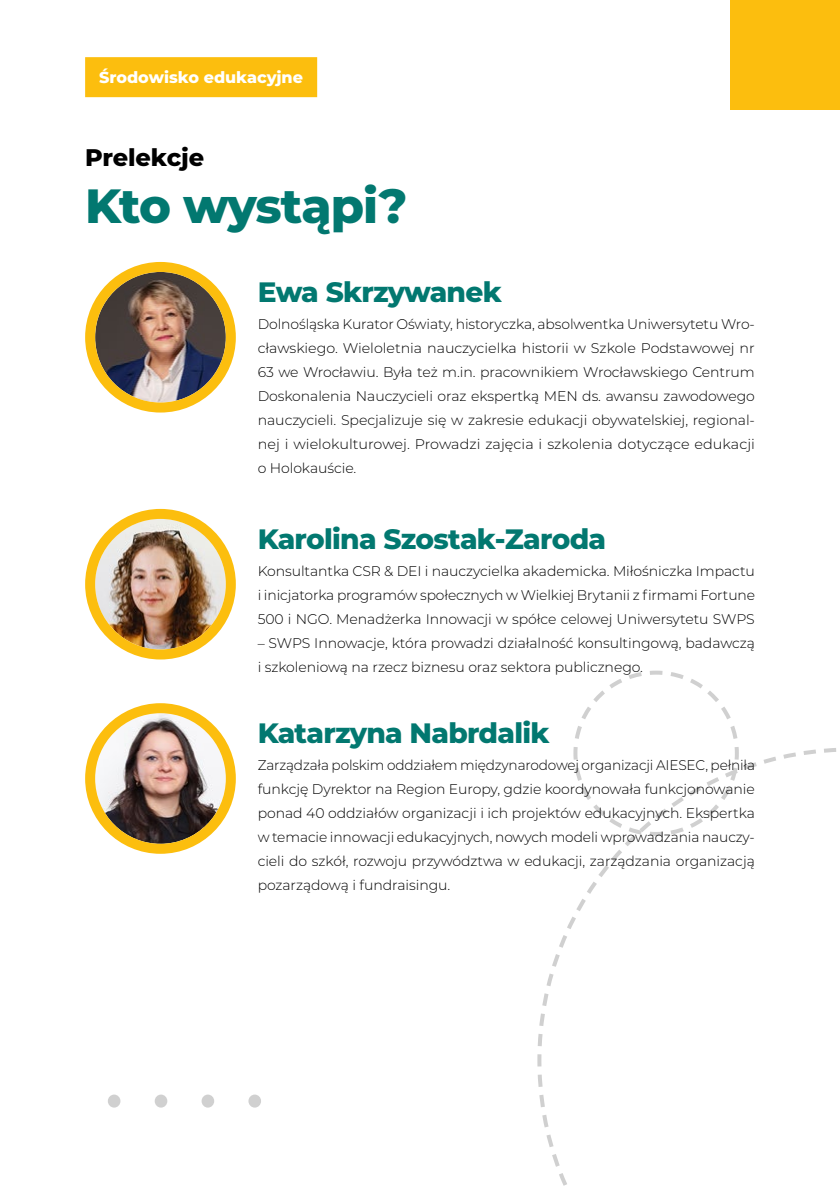
<style>
.page{position:relative;width:840px;height:1191px;background:#fff}
.page>*{position:absolute;margin:0;border:0;box-sizing:border-box;transform-origin:0 0}
.t1{font:800 48px "Montserrat";letter-spacing:-.025em;color:#027870}
.t2{font:800 28px "Montserrat";letter-spacing:-.025em;color:#027870}
.t3{font:800 24px "Montserrat";letter-spacing:-.005em;color:#000}
.t4{font:800 16px "Montserrat";color:#fff}
.t5{font:300 14px/24px "Montserrat";letter-spacing:-.005em;color:#000;text-align:justify}
</style>
<div class="page">
<svg style="left:537px;top:748px;width:299px;height:438px"></svg>
<svg style="left:571px;top:670px;width:169px;height:168px"></svg>
<div style="left:730px;top:0;width:109px;height:109px;background:#fcbe0e"></div>
<div style="left:248px;top:1094px;width:13px;height:13px;background:#d0d0d0;border-radius:50%"></div>
<div style="left:201px;top:1094px;width:13px;height:13px;background:#d0d0d0;border-radius:50%"></div>
<div style="left:155px;top:1094px;width:12px;height:13px;background:#d0d0d0;border-radius:50%"></div>
<div style="left:108px;top:1094px;width:12px;height:13px;background:#d0d0d0;border-radius:50%"></div>
<div style="left:85px;top:57px;width:232px;height:40px;background:#fcbe0e"></div>
<img style="left:95px;top:519px;width:131px;height:130px;border-radius:65px">
<div style="left:85px;top:509px;width:151px;height:150px;border:10px solid #fcbe0e;border-radius:50%"></div>
<img style="left:95px;top:713px;width:131px;height:130px;border-radius:65px">
<div style="left:85px;top:703px;width:151px;height:150px;border:10px solid #fcbe0e;border-radius:50%"></div>
<img style="left:95px;top:272px;width:131px;height:130px;border-radius:65px">
<div style="left:85px;top:262px;width:151px;height:150px;border:10px solid #fcbe0e;border-radius:50%"></div>
<p class="t4" style="left:99px;top:66px;width:205px">Środowisko edukacyjne</p>
<h3 class="t3" style="left:85px;top:140px;width:120px">Prelekcje</h3>
<h1 class="t1" style="left:85px;top:171px;width:323px">Kto wystąpi?</h1>
<h2 class="t2" style="left:257px;top:271px;width:246px">Ewa Skrzywanek</h2>
<p class="t5" style="left:257px;top:312px;width:498px">Dolnośląska Kurator Oświaty, historyczka, absolwentka Uniwersytetu Wro&shy;cławskiego. Wieloletnia nauczycielka historii w Szkole Podstawowej nr 63 we Wrocławiu. Była też m.in. pracownikiem Wrocławskiego Centrum Doskonalenia Nauczycieli oraz ekspertką MEN ds. awansu zawodowego nauczycieli. Specjalizuje się w zakresie edukacji obywatelskiej, regional&shy;nej i wielokulturowej. Prowadzi zajęcia i szkolenia dotyczące edukacji o Holokauście.</p>
<h2 class="t2" style="left:257px;top:518px;width:350px">Karolina Szostak-Zaroda</h2>
<p class="t5" style="left:257px;top:558px;width:498px">Konsultantka CSR &amp; DEI i nauczycielka akademicka. Miłośniczka Impactu i inicjatorka programów społecznych w Wielkiej Brytanii z firmami Fortune 500 i NGO. Menadżerka Innowacji w spółce celowej Uniwersytetu SWPS</p>
<p class="t5" style="left:257px;top:630px;width:498px">– SWPS Innowacje, która prowadzi działalność konsultingową, badawczą i szkoleniową na rzecz biznesu oraz sektora publicznego.</p>
<h2 class="t2" style="left:257px;top:712px;width:293px">Katarzyna Nabrdalik</h2>
<p class="t5" style="left:257px;top:753px;width:498px">Zarządzała polskim oddziałem międzynarodowej organizacji AIESEC, pełniła funkcję Dyrektor na Region Europy, gdzie koordynowała funkcjonowanie ponad 40 oddziałów organizacji i ich projektów edukacyjnych. Ekspertka w temacie innowacji edukacyjnych, nowych modeli wprowadzania nauczy&shy;cieli do szkół, rozwoju przywództwa w edukacji, zarządzania organizacją pozarządową i fundraisingu.</p>
</div>
